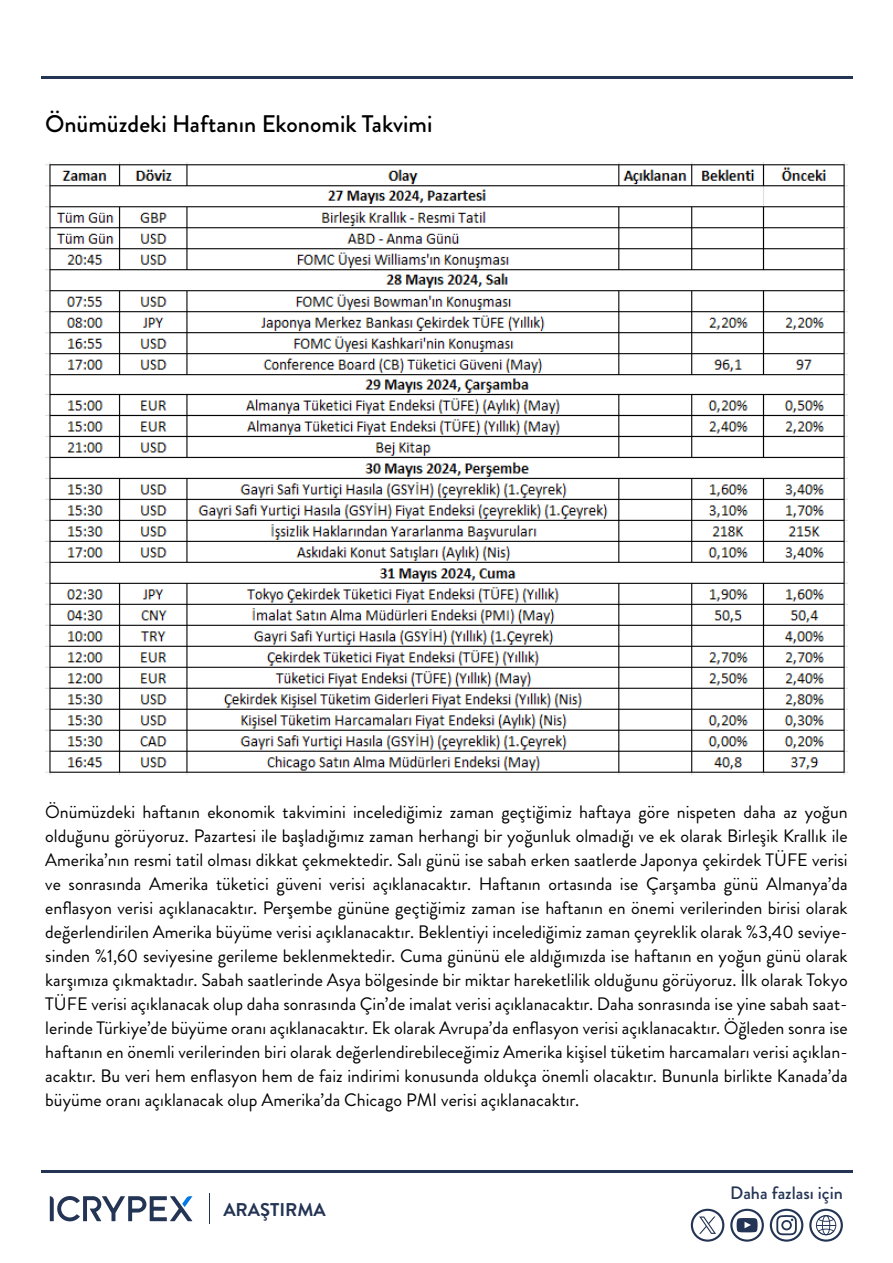
<style>
.page{position:relative;width:893px;height:1263px;background:#fff}
.page>*{position:absolute;margin:0;border:0;box-sizing:border-box;transform-origin:0 0}
.t1{font:500 24px "Brandon Grotesque";color:#000}
.t2{font:700 18.45px "Brandon Grotesque";color:#243454}
.t3{font:18px/24px "Brandon Grotesque";color:#000;text-align:justify}
.t4{font:500 18px "Brandon Grotesque";color:#243454}
</style>
<div class="page">
<hr style="left:41px;top:1170px;width:811px;height:2px;background:#243454">
<hr style="left:41px;top:76px;width:811px;height:2px;background:#243454">
<svg style="left:50px;top:1196px;width:142px;height:26px"></svg>
<hr style="left:209px;top:1193px;width:1px;height:31px;background:#243454">
<svg style="left:809px;top:1209px;width:34px;height:33px"></svg>
<svg style="left:770px;top:1209px;width:33px;height:33px"></svg>
<svg style="left:730px;top:1209px;width:34px;height:33px"></svg>
<svg style="left:691px;top:1209px;width:33px;height:33px"></svg>
<img style="left:46px;top:163px;width:801px;height:612px">
<h1 class="t1" style="left:45px;top:107px;width:389px">Önümüzdeki Haftanın Ekonomik Takvimi</h1>
<p class="t3" style="left:45px;top:800px;width:804px">Önümüzdeki haftanın ekonomik takvimini incelediğimiz zaman geçtiğimiz haftaya göre nispeten daha az yoğun olduğunu görüyoruz. Pazartesi ile başladığımız zaman herhangi bir yoğunluk olmadığı ve ek olarak Birleşik Krallık ile Amerika’nın resmi tatil olması dikkat çekmektedir. Salı günü ise sabah erken saatlerde Japonya çekirdek TÜFE verisi ve sonrasında Amerika tüketici güveni verisi açıklanacaktır. Haftanın ortasında ise Çarşamba günü Almanya’da enflasyon verisi açıklanacaktır. Perşembe gününe geçtiğimiz zaman ise haftanın en önemi verilerinden birisi olarak değerlendirilen Amerika büyüme verisi açıklanacaktır. Beklentiyi incelediğimiz zaman çeyreklik olarak %3,40 seviye&shy;sinden %1,60 seviyesine gerileme beklenmektedir. Cuma gününü ele aldığımızda ise haftanın en yoğun günü olarak karşımıza çıkmaktadır. Sabah saatlerinde Asya bölgesinde bir miktar hareketlilik olduğunu görüyoruz. İlk olarak Tokyo TÜFE verisi açıklanacak olup daha sonrasında Çin’de imalat verisi açıklanacaktır. Daha sonrasında ise yine sabah saat&shy;lerinde Türkiye’de büyüme oranı açıklanacaktır. Ek olarak Avrupa’da enflasyon verisi açıklanacaktır. Öğleden sonra ise haftanın en önemli verilerinden biri olarak değerlendirebileceğimiz Amerika kişisel tüketim harcamaları verisi açıklan&shy;acaktır. Bu veri hem enflasyon hem de faiz indirimi konusunda oldukça önemli olacaktır. Bununla birlikte Kanada’da büyüme oranı açıklanacak olup Amerika’da Chicago PMI verisi açıklanacaktır.</p>
<p class="t2" style="left:223px;top:1197px;width:104px">ARAŞTIRMA</p>
<p class="t4" style="left:730px;top:1181px;width:114px">Daha fazlası için</p>
</div>
